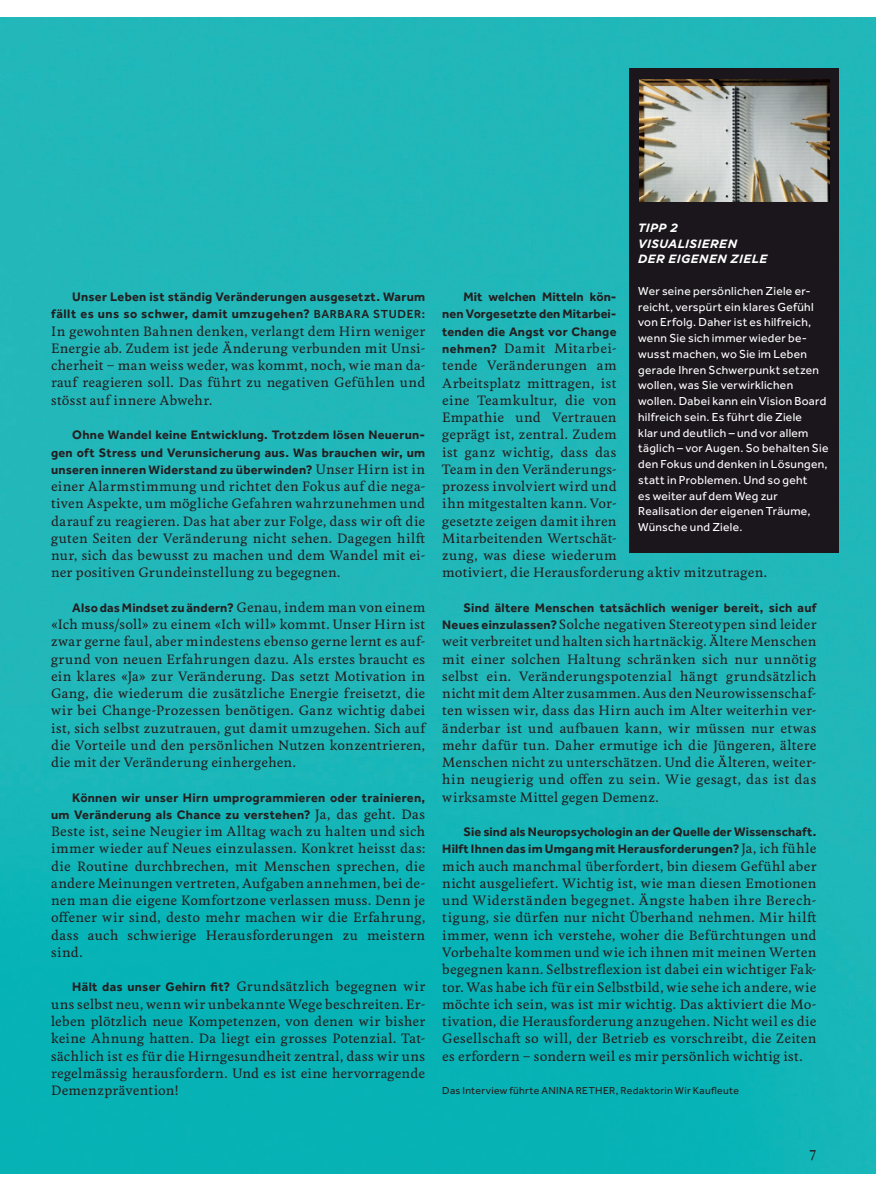
<style>
.page{position:relative;width:893px;height:1191px;background:#fff}
.page>*{position:absolute;margin:0;border:0;box-sizing:border-box;transform-origin:0 0}
.t1{font:500 13.5px "Feijoa";color:#231f20}
.t2{font:500 12.75px/17.2px "Feijoa";letter-spacing:.02em;color:#231f20;text-align:justify}
.t3{font:700 12.75px/17.2px "Effra";letter-spacing:.02em;color:#231f20;text-align:right}
.t4{font:12px/15.8px "Effra";letter-spacing:.025em;color:#fff}
.t5{font:italic 700 12px/15.8px "Gotham";letter-spacing:.025em;color:#fff}
.t6{font:10.5px "Effra";letter-spacing:.03em;color:#231f20}
.s1{font-weight:500;font-size:12px}
.s2{font-family:"Feijoa";font-weight:500}
.s3{font-family:"Effra";font-weight:700}
</style>
<div class="page">
<img style="left:0;top:17px;width:876px;height:1157px">
<div style="left:629px;top:68px;width:210px;height:485px;background:#1b151c"></div>
<img style="left:639px;top:79px;width:190px;height:122px">
<p class="t3" style="left:51px;top:288px;width:376px">Unser Leben ist ständig Veränderungen ausgesetzt. Warum fällt es uns so schwer, damit umzugehen? <span class="s1">BARBARA STUDER:</span></p>
<p class="t2" style="left:51px;top:323px;width:376px">In gewohnten Bahnen denken, verlangt dem Hirn weniger Energie ab. Zudem ist jede Änderung verbunden mit Unsi&shy;cherheit ‒ man weiss weder, was kommt, noch, wie man da&shy;rauf reagieren soll. Das führt zu negativen Gefühlen und stösst auf innere Abwehr.</p>
<p class="t3" style="left:51px;top:426px;width:376px;text-align:justify;text-indent:21px">Ohne Wandel keine Entwicklung. Trotzdem lösen Neuerun&shy;gen oft Stress und Verunsicherung aus. Was brauchen wir, um unseren inneren Widerstand zu überwinden? <span class="s2">Unser Hirn ist in</span></p>
<p class="t2" style="left:51px;top:478px;width:376px">einer Alarmstimmung und richtet den Fokus auf die nega&shy;tiven Aspekte, um mögliche Gefahren wahrzunehmen und darauf zu reagieren. Das hat aber zur Folge, dass wir oft die guten Seiten der Veränderung nicht sehen. Dagegen hilft nur, sich das bewusst zu machen und dem Wandel mit ei&shy;ner positiven Grundeinstellung zu begegnen.</p>
<p class="t3" style="left:72px;top:598px;width:354px">Also das Mindset zu ändern? <span class="s2">Genau, indem man von einem</span></p>
<p class="t2" style="left:51px;top:616px;width:376px">«Ich muss/soll» zu einem «Ich will» kommt. Unser Hirn ist zwar gerne faul, aber mindestens ebenso gerne lernt es auf&shy;grund von neuen Erfahrungen dazu. Als erstes braucht es ein klares «Ja» zur Veränderung. Das setzt Motivation in Gang, die wiederum die zusätzliche Energie freisetzt, die wir bei Change-Prozessen benötigen. Ganz wichtig dabei ist, sich selbst zuzutrauen, gut damit umzugehen. Sich auf die Vorteile und den persönlichen Nutzen konzentrieren, die mit der Veränderung einhergehen.</p>
<p class="t3" style="left:51px;top:788px;width:376px">Können wir unser Hirn umprogrammieren oder trainieren, um Veränderung als Chance zu verstehen? <span class="s2">Ja, das geht. Das</span></p>
<p class="t2" style="left:51px;top:823px;width:376px">Beste ist, seine Neugier im Alltag wach zu halten und sich immer wieder auf Neues einzulassen. Konkret heisst das: die Routine durchbrechen, mit Menschen sprechen, die andere Meinungen vertreten, Aufgaben annehmen, bei de&shy;nen man die eigene Komfortzone verlassen muss. Denn je offener wir sind, desto mehr machen wir die Erfahrung, dass auch schwierige Herausforderungen zu meistern sind.</p>
<p class="t2" style="left:51px;top:978px;width:376px;text-indent:21px"><span class="s3">Hält das unser Gehirn fit?</span> Grundsätzlich begegnen wir uns selbst neu, wenn wir unbekannte Wege beschreiten. Er&shy;leben plötzlich neue Kompetenzen, von denen wir bisher keine Ahnung hatten. Da liegt ein grosses Potenzial. Tat&shy;sächlich ist es für die Hirngesundheit zentral, dass wir uns regelmässig herausfordern. Und es ist eine hervorragende Demenzprävention!</p>
<p class="t5" style="left:638px;top:220px;width:131px">TIPP 2<br>VISUALISIEREN<br>DER EIGENEN ZIELE</p>
<p class="t4" style="left:638px;top:283px;width:192px">Wer seine persönlichen Ziele er&shy;reicht, verspürt ein klares Gefühl von Erfolg. Daher ist es hilfreich, wenn Sie sich immer wieder be&shy;wusst machen, wo Sie im Leben gerade Ihren Schwerpunkt setzen wollen, was Sie verwirklichen wollen. Dabei kann ein Vision Board hilfreich sein. Es führt die Ziele<br>klar und deutlich – und vor allem täglich – vor Augen. So behalten Sie den Fokus und denken in Lösungen, statt in Problemen. Und so geht<br>es weiter auf dem Weg zur<br>Realisation der eigenen Träume,<br>Wünsche und Ziele.</p>
<p class="t3" style="left:442px;top:288px;width:176px;text-align:justify;text-indent:21px">Mit welchen Mitteln kön&shy;nen Vorgesetzte den Mitarbei&shy;tenden die Angst vor Change</p>
<p class="t2" style="left:442px;top:340px;width:326px;text-align:left"><span class="s3">nehmen?</span> Damit Mitarbei-<br>tende Veränderungen am<br>Arbeitsplatz mittragen, ist<br>eine Teamkultur, die von<br>Empathie und Vertrauen<br>geprägt ist, zentral. Zudem<br>ist ganz wichtig, dass das<br>Team in den Veränderungs-<br>prozess involviert wird und<br>ihn mitgestalten kann. Vor-<br>gesetzte zeigen damit ihren<br>Mitarbeitenden Wertschät-<br>zung, was diese wiederum<br>motiviert, die Herausforderung aktiv mitzutragen.</p>
<p class="t3" style="left:463px;top:598px;width:354px">Sind ältere Menschen tatsächlich weniger bereit, sich auf</p>
<p class="t2" style="left:442px;top:616px;width:376px"><span class="s3">Neues einzulassen?</span> Solche negativen Stereotypen sind leider weit verbreitet und halten sich hartnäckig. Ältere Menschen mit einer solchen Haltung schränken sich nur unnötig selbst ein. Veränderungspotenzial hängt grundsätzlich nicht mit dem Alter zusammen. Aus den Neurowissenschaf&shy;ten wissen wir, dass das Hirn auch im Alter weiterhin ver&shy;änderbar ist und aufbauen kann, wir müssen nur etwas mehr dafür tun. Daher ermutige ich die Jüngeren, ältere Menschen nicht zu unterschätzen. Und die Älteren, weiter&shy;hin neugierig und offen zu sein. Wie gesagt, das ist das wirksamste Mittel gegen Demenz.</p>
<p class="t3" style="left:442px;top:823px;width:376px">Sie sind als Neuropsychologin an der Quelle der Wissenschaft.<br>Hilft Ihnen das im Umgang mit Herausforderungen? <span class="s2">Ja, ich fühle</span></p>
<p class="t2" style="left:442px;top:858px;width:376px">mich auch manchmal überfordert, bin diesem Gefühl aber nicht ausgeliefert. Wichtig ist, wie man diesen Emotionen und Widerständen begegnet. Ängste haben ihre Berech&shy;tigung, sie dürfen nur nicht Überhand nehmen. Mir hilft immer, wenn ich verstehe, woher die Befürchtungen und Vorbehalte kommen und wie ich ihnen mit meinen Werten begegnen kann. Selbstreflexion ist dabei ein wichtiger Fak&shy;tor. Was habe ich für ein Selbstbild, wie sehe ich andere, wie möchte ich sein, was ist mir wichtig. Das aktiviert die Mo&shy;tivation, die Herausforderung anzugehen. Nicht weil es die Gesellschaft so will, der Betrieb es vorschreibt, die Zeiten es erfordern ‒ sondern weil es mir persönlich wichtig ist.</p>
<p class="t6" style="left:442px;top:1084px;width:298px">Das Interview führte ANINA RETHER, Redaktorin Wir Kaufleute</p>
<p class="t1" style="left:810px;top:1143px;width:8px">7</p>
</div>
